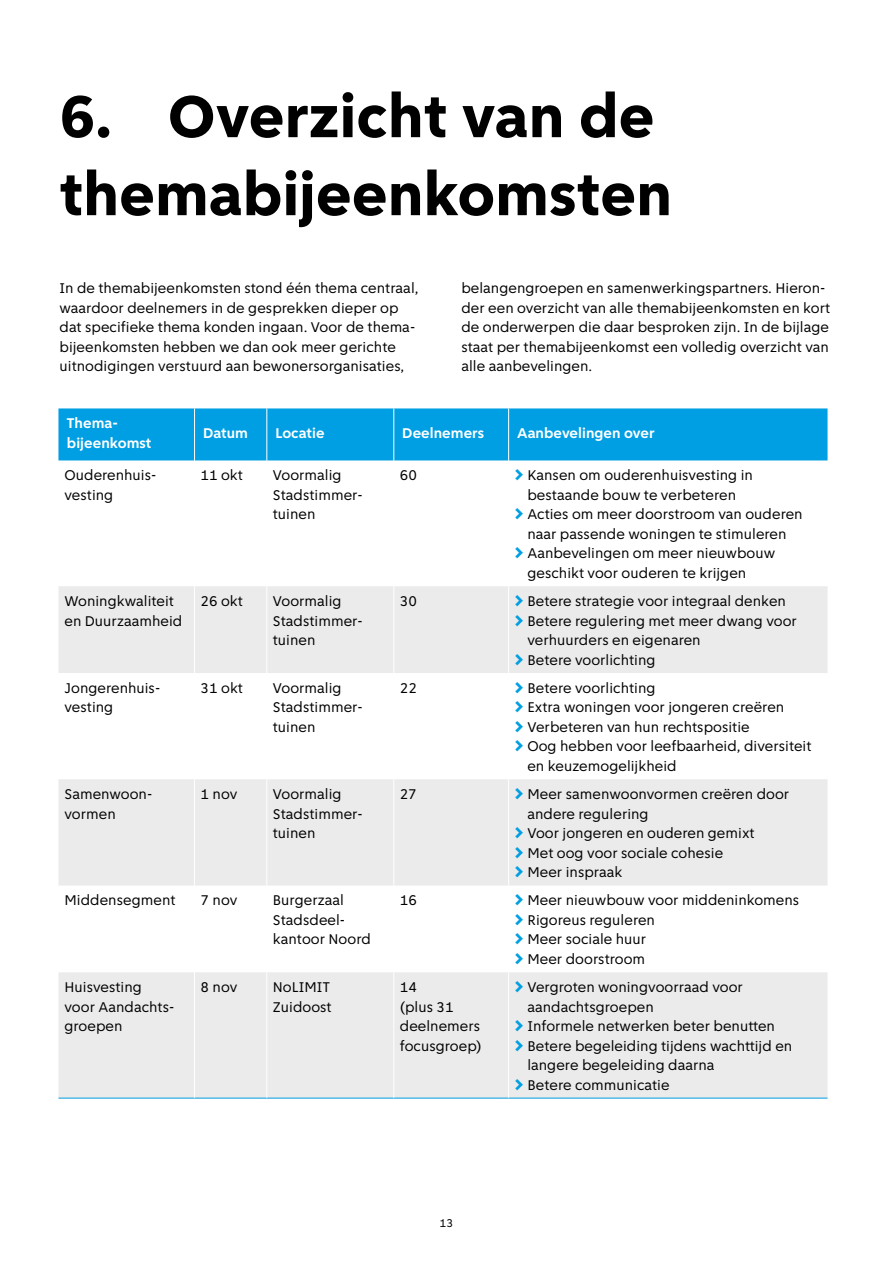
<style>
.page{position:relative;width:893px;height:1263px;background:#fff}
.page>*{position:absolute;margin:0;border:0;box-sizing:border-box;transform-origin:0 0}
.t1{font:800 63px/78px "Amsterdam Sans";color:#000}
.t2{font:15px/19.5px "Amsterdam Sans";color:#000}
.t3{font:700 15px/19.5px "Amsterdam Sans";color:#fff}
.t4{font:12px "Amsterdam Sans";color:#000}
.s1{font-family:"ASD Signfont Next";color:#009fe3}
</style>
<div class="page">
<div style="left:58px;top:408px;width:769px;height:52px;background:#009fe3"></div>
<svg style="left:58px;top:586px;width:769px;height:512px;fill:#ebebeb"></svg>
<hr style="left:194px;top:408px;width:1px;height:52px;background:#fff">
<hr style="left:266px;top:408px;width:1px;height:52px;background:#fff">
<hr style="left:393px;top:408px;width:1px;height:52px;background:#fff">
<hr style="left:508px;top:408px;width:1px;height:52px;background:#fff">
<hr style="left:58px;top:1098px;width:137px;height:1px;background:#009fe3">
<hr style="left:195px;top:1098px;width:72px;height:1px;background:#009fe3">
<hr style="left:267px;top:1098px;width:127px;height:1px;background:#009fe3">
<hr style="left:394px;top:1098px;width:115px;height:1px;background:#009fe3">
<hr style="left:509px;top:1098px;width:318px;height:1px;background:#009fe3">
<hr style="left:266px;top:586px;width:1px;height:87px;background:#fff">
<hr style="left:393px;top:586px;width:1px;height:87px;background:#fff">
<hr style="left:508px;top:586px;width:1px;height:87px;background:#fff">
<hr style="left:266px;top:673px;width:1px;height:106px;background:#fff">
<hr style="left:393px;top:673px;width:1px;height:106px;background:#fff">
<hr style="left:508px;top:673px;width:1px;height:106px;background:#fff">
<hr style="left:266px;top:779px;width:1px;height:106px;background:#fff">
<hr style="left:393px;top:779px;width:1px;height:106px;background:#fff">
<hr style="left:508px;top:779px;width:1px;height:106px;background:#fff">
<hr style="left:266px;top:885px;width:1px;height:87px;background:#fff">
<hr style="left:393px;top:885px;width:1px;height:87px;background:#fff">
<hr style="left:508px;top:885px;width:1px;height:87px;background:#fff">
<hr style="left:266px;top:972px;width:1px;height:126px;background:#fff">
<hr style="left:393px;top:972px;width:1px;height:126px;background:#fff">
<hr style="left:508px;top:972px;width:1px;height:126px;background:#fff">
<hr style="left:194px;top:586px;width:1px;height:87px;background:#fff">
<hr style="left:194px;top:673px;width:1px;height:106px;background:#fff">
<hr style="left:194px;top:779px;width:1px;height:106px;background:#fff">
<hr style="left:194px;top:885px;width:1px;height:87px;background:#fff">
<hr style="left:194px;top:972px;width:1px;height:126px;background:#fff">
<h1 class="t1" style="left:60px;top:78px;width:614px">6. Overzicht van de themabijeenkomsten</h1>
<p class="t2" style="left:60px;top:278px;width:361px">In de themabijeenkomsten stond één thema centraal, waardoor deelnemers in de gesprekken dieper op dat specifieke thema konden ingaan. Voor de thema&shy;bijeenkomsten hebben we dan ook meer gerichte uitnodigingen verstuurd aan bewonersorganisaties,</p>
<p class="t2" style="left:461px;top:278px;width:370px">belangengroepen en samenwerkingspartners. Hieron&shy;der een overzicht van alle themabijeenkomsten en kort de onderwerpen die daar besproken zijn. In de bijlage staat per themabijeenkomst een volledig overzicht van alle aanbevelingen.</p>
<p class="t3" style="left:67px;top:414px;width:86px">Thema&shy;bijeenkomst</p>
<p class="t3" style="left:203px;top:424px;width:46px">Datum</p>
<p class="t3" style="left:275px;top:424px;width:51px">Locatie</p>
<p class="t3" style="left:402px;top:424px;width:83px">Deelnemers</p>
<p class="t3" style="left:517px;top:424px;width:139px">Aanbevelingen over</p>
<p class="t2" style="left:64px;top:465px;width:94px">Ouderenhuis&shy;vesting</p>
<p class="t2" style="left:201px;top:465px;width:44px">11 okt</p>
<p class="t2" style="left:273px;top:465px;width:91px">Voormalig<br>Stadstimmer&shy;tuinen</p>
<p class="t2" style="left:400px;top:465px;width:19px">60</p>
<p class="t2" style="left:515px;top:465px;width:240px"><span class="s1">›</span> Kansen om ouderenhuisvesting in</p>
<p class="t2" style="left:527px;top:485px;width:210px">bestaande bouw te verbeteren</p>
<p class="t2" style="left:515px;top:504px;width:289px"><span class="s1">›</span> Acties om meer doorstroom van ouderen</p>
<p class="t2" style="left:527px;top:524px;width:261px">naar passende woningen te stimuleren</p>
<p class="t2" style="left:515px;top:543px;width:262px"><span class="s1">›</span> Aanbevelingen om meer nieuwbouw</p>
<p class="t2" style="left:527px;top:563px;width:220px">geschikt voor ouderen te krijgen</p>
<p class="t2" style="left:64px;top:591px;width:119px">Woningkwaliteit en Duurzaamheid</p>
<p class="t2" style="left:201px;top:591px;width:44px">26 okt</p>
<p class="t2" style="left:273px;top:591px;width:91px">Voormalig<br>Stadstimmer&shy;tuinen</p>
<p class="t2" style="left:400px;top:591px;width:19px">30</p>
<p class="t2" style="left:515px;top:591px;width:273px"><span class="s1">›</span> Betere strategie voor integraal denken</p>
<p class="t2" style="left:515px;top:611px;width:284px"><span class="s1">›</span> Betere regulering met meer dwang voor</p>
<p class="t2" style="left:527px;top:630px;width:175px">verhuurders en eigenaren</p>
<p class="t2" style="left:515px;top:650px;width:142px"><span class="s1">›</span> Betere voorlichting</p>
<p class="t2" style="left:64px;top:678px;width:97px">Jongerenhuis&shy;vesting</p>
<p class="t2" style="left:201px;top:678px;width:44px">31 okt</p>
<p class="t2" style="left:273px;top:678px;width:91px">Voormalig<br>Stadstimmer&shy;tuinen</p>
<p class="t2" style="left:400px;top:678px;width:19px">22</p>
<p class="t2" style="left:515px;top:678px;width:142px"><span class="s1">›</span> Betere voorlichting</p>
<p class="t2" style="left:515px;top:697px;width:271px"><span class="s1">›</span> Extra woningen voor jongeren creëren</p>
<p class="t2" style="left:515px;top:717px;width:237px"><span class="s1">›</span> Verbeteren van hun rechtspositie</p>
<p class="t2" style="left:515px;top:736px;width:298px"><span class="s1">›</span> Oog hebben voor leefbaarheid, diversiteit</p>
<p class="t2" style="left:527px;top:756px;width:151px">en keuzemogelijkheid</p>
<p class="t2" style="left:64px;top:784px;width:89px">Samenwoon&shy;vormen</p>
<p class="t2" style="left:201px;top:784px;width:38px">1 nov</p>
<p class="t2" style="left:273px;top:784px;width:91px">Voormalig<br>Stadstimmer&shy;tuinen</p>
<p class="t2" style="left:400px;top:784px;width:18px">27</p>
<p class="t2" style="left:515px;top:784px;width:276px"><span class="s1">›</span> Meer samenwoonvormen creëren door</p>
<p class="t2" style="left:527px;top:804px;width:123px">andere regulering</p>
<p class="t2" style="left:515px;top:823px;width:241px"><span class="s1">›</span> Voor jongeren en ouderen gemixt</p>
<p class="t2" style="left:515px;top:843px;width:210px"><span class="s1">›</span> Met oog voor sociale cohesie</p>
<p class="t2" style="left:515px;top:862px;width:109px"><span class="s1">›</span> Meer inspraak</p>
<p class="t2" style="left:64px;top:890px;width:112px">Middensegment</p>
<p class="t2" style="left:201px;top:890px;width:38px">7 nov</p>
<p class="t2" style="left:273px;top:890px;width:100px">Burgerzaal<br>Stadsdeel&shy;kantoor Noord</p>
<p class="t2" style="left:400px;top:890px;width:19px">16</p>
<p class="t2" style="left:515px;top:890px;width:286px"><span class="s1">›</span> Meer nieuwbouw voor middeninkomens <span class="s1">›</span> Rigoreus reguleren<br><span class="s1">›</span> Meer sociale huur<br><span class="s1">›</span> Meer doorstroom</p>
<p class="t2" style="left:64px;top:977px;width:111px">Huisvesting voor Aandachts&shy;groepen</p>
<p class="t2" style="left:201px;top:977px;width:38px">8 nov</p>
<p class="t2" style="left:273px;top:977px;width:60px">NoLIMIT<br>Zuidoost</p>
<p class="t2" style="left:400px;top:977px;width:83px">14<br>(plus 31 deelnemers focusgroep)</p>
<p class="t2" style="left:515px;top:977px;width:230px"><span class="s1">›</span> Vergroten woningvoorraad voor</p>
<p class="t2" style="left:527px;top:997px;width:128px">aandachtsgroepen</p>
<p class="t2" style="left:515px;top:1016px;width:262px"><span class="s1">›</span> Informele netwerken beter benutten</p>
<p class="t2" style="left:515px;top:1036px;width:279px"><span class="s1">›</span> Betere begeleiding tijdens wachttijd en</p>
<p class="t2" style="left:527px;top:1055px;width:189px">langere begeleiding daarna</p>
<p class="t2" style="left:515px;top:1075px;width:156px"><span class="s1">›</span> Betere communicatie</p>
<p class="t4" style="left:440px;top:1216px;width:15px">13</p>
</div>
